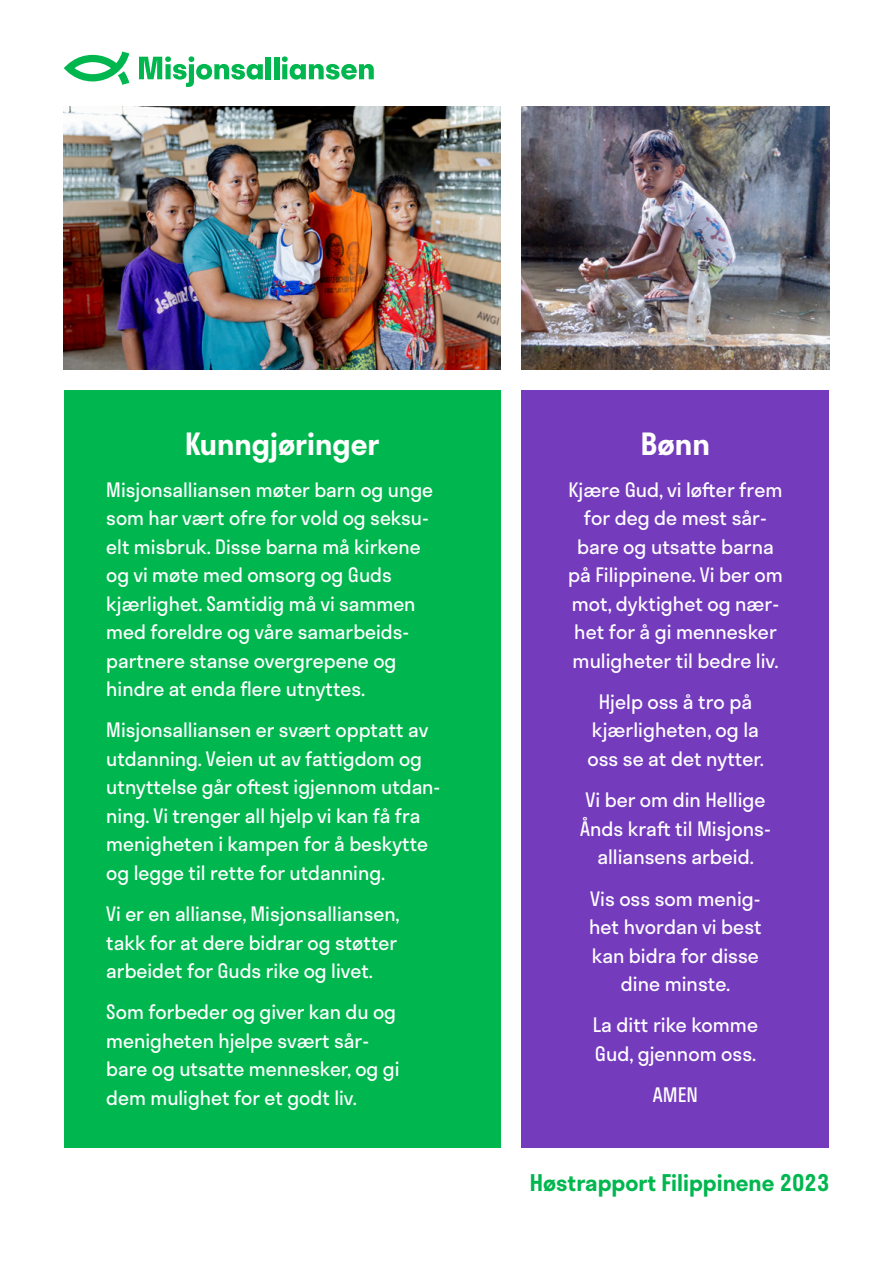
<style>
.page{position:relative;width:893px;height:1263px;background:#fff}
.page>*{position:absolute;margin:0;border:0;box-sizing:border-box;transform-origin:0 0}
.t1{font:600 30px "Stratos";color:#fff}
.t2{font:600 22.5px "Stratos";color:#00b74f}
.t3{font:19.5px/28.5px "Stratos";color:#fff}
</style>
<div class="page">
<svg style="left:139px;top:56px;width:124px;height:31px"></svg>
<div style="left:266px;top:57px;width:5px;height:22px;background:#00b74f"></div>
<div style="left:274px;top:57px;width:5px;height:22px;background:#00b74f"></div>
<svg style="left:282px;top:56px;width:92px;height:24px"></svg>
<svg style="left:64px;top:52px;width:65px;height:33px"></svg>
<img style="left:64px;top:106px;width:436px;height:263px">
<img style="left:522px;top:106px;width:307px;height:263px">
<div style="left:522px;top:391px;width:307px;height:757px;background:#753bbd"></div>
<div style="left:64px;top:391px;width:436px;height:757px;background:#00b74f"></div>
<h1 class="t1" style="left:185px;top:420px;width:196px">Kunngjøringer</h1>
<p class="t3" style="left:106px;top:474px;width:328px">Misjonsalliansen møter barn og unge som har vært ofre for vold og seksu&shy;elt misbruk. Disse barna må kirkene og vi møte med omsorg og Guds kjærlighet. Samtidig må vi sammen med foreldre og våre samarbeids&shy;partnere stanse overgrepene og hindre at enda flere utnyttes.</p>
<p class="t3" style="left:106px;top:715px;width:335px">Misjonsalliansen er svært opptatt av utdanning. Veien ut av fattigdom og utnyttelse går oftest igjennom utdan&shy;ning. Vi trenger all hjelp vi kan få fra menigheten i kampen for å beskytte og legge til rette for utdanning.</p>
<p class="t3" style="left:106px;top:899px;width:295px">Vi er en allianse, Misjonsalliansen, takk for at dere bidrar og støtter arbeidet for Guds rike og livet.</p>
<p class="t3" style="left:106px;top:997px;width:295px">Som forbeder og giver kan du og menigheten hjelpe svært sår&shy;bare og utsatte mennesker, og gi dem mulighet for et godt liv.</p>
<h1 class="t1" style="left:641px;top:420px;width:70px">Bønn</h1>
<p class="t3" style="left:568px;top:474px;width:216px;text-align:center">Kjære Gud, vi løfter frem for deg de mest sår&shy;bare og utsatte barna på Filippinene. Vi ber om mot, dyktighet og nær&shy;het for å gi mennesker muligheter til bedre liv.</p>
<p class="t3" style="left:587px;top:687px;width:178px;text-align:center">Hjelp oss å tro på kjærligheten, og la oss se at det nytter.</p>
<p class="t3" style="left:580px;top:785px;width:192px;text-align:center">Vi ber om din Hellige<br>Ånds kraft til Misjons&shy;alliansens arbeid.</p>
<p class="t3" style="left:589px;top:883px;width:174px;text-align:center">Vis oss som menig&shy;het hvordan vi best kan bidra for disse dine minste.</p>
<p class="t3" style="left:593px;top:1010px;width:167px">La ditt rike komme<br>Gud, gjennom oss.</p>
<p class="t3" style="left:653px;top:1080px;width:47px">AMEN</p>
<p class="t2" style="left:530px;top:1164px;width:301px">Høstrapport Filippinene 2023</p>
</div>
